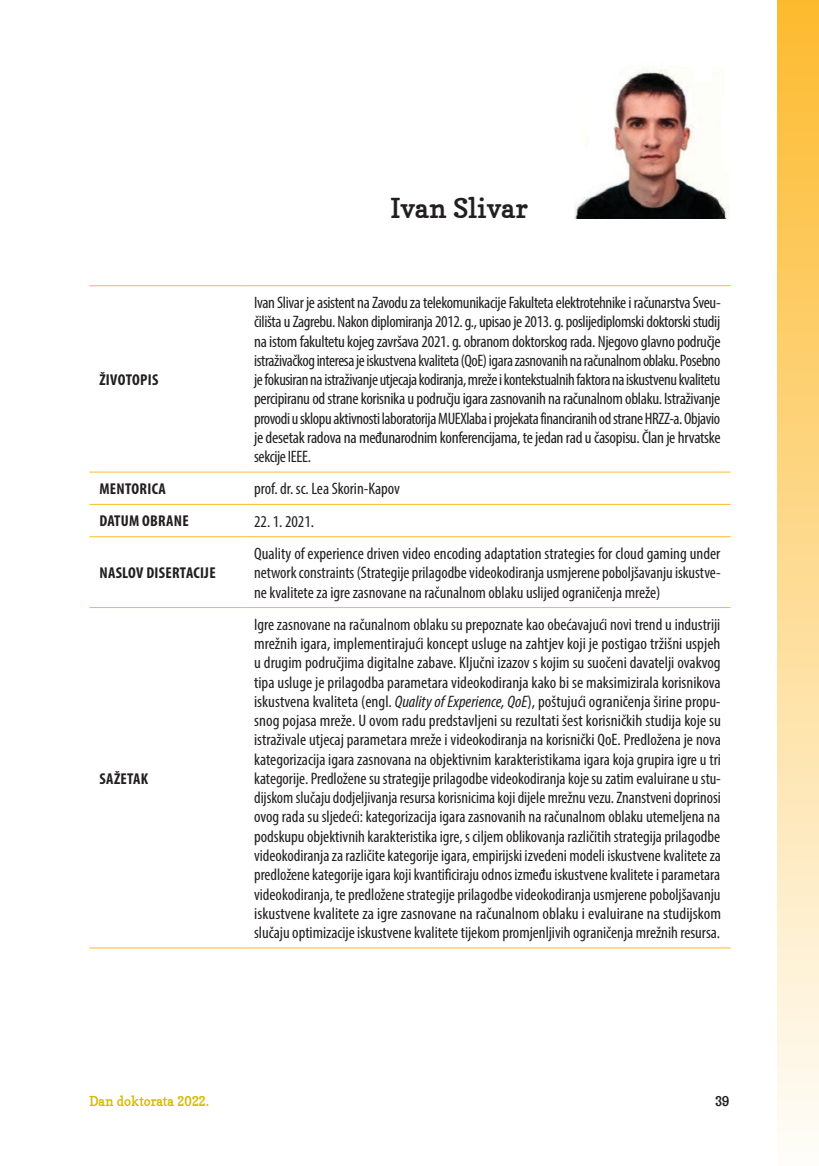
<style>
.page{position:relative;width:819px;height:1166px;background:#fff}
.page>*{position:absolute;margin:0;border:0;box-sizing:border-box;transform-origin:0 0}
.t1{font:31.5px "Morish Serif";color:#231f20}
.t2{font:condensed 16.62px/19.2px "Myriad Pro";color:#231f20;text-align:justify}
.t3{font:700 condensed 15.75px "Myriad Pro";letter-spacing:.02em;color:#231f20}
.t4{font:15.75px "Morish Serif";color:#d7b903;scale:.96 1}
.t5{font:15.75px "Morish Serif";color:#231f20;scale:.96 1}
.s1{font-style:italic}
</style>
<div class="page">
<div style="left:777px;top:0;width:42px;height:1166px;background:linear-gradient(to bottom,#fdba2f,#fefdfa)"></div>
<img style="left:574px;top:67px;width:155px;height:151px">
<hr style="left:89px;top:472px;width:155px;height:1px;background:#fdba2d">
<hr style="left:244px;top:472px;width:486px;height:1px;background:#fdba2d">
<hr style="left:89px;top:504px;width:155px;height:1px;background:#fdba2d">
<hr style="left:244px;top:504px;width:486px;height:1px;background:#fdba2d">
<hr style="left:89px;top:536px;width:155px;height:1px;background:#fdba2d">
<hr style="left:244px;top:536px;width:486px;height:1px;background:#fdba2d">
<hr style="left:89px;top:607px;width:155px;height:1px;background:#fdba2d">
<hr style="left:244px;top:607px;width:486px;height:1px;background:#fdba2d">
<hr style="left:244px;top:285px;width:486px;height:1px;background:#fdba2d">
<hr style="left:244px;top:947px;width:486px;height:1px;background:#fdba2d">
<hr style="left:89px;top:285px;width:155px;height:1px;background:#fdba2d">
<hr style="left:89px;top:947px;width:155px;height:1px;background:#fdba2d">
<p class="t3" style="left:99px;top:370px;width:59px">ŽIVOTOPIS</p>
<p class="t1" style="left:391px;top:195px;width:138px">Ivan Slivar</p>
<p class="t2" style="left:254px;top:293px;width:468px">Ivan Slivar je asistent na Zavodu za telekomunikacije Fakulteta elektrotehnike i računarstva Sveu&shy;čilišta u Zagrebu. Nakon diplomiranja 2012. g., upisao je 2013. g. poslijediplomski doktorski studij na istom fakultetu kojeg završava 2021. g. obranom doktorskog rada. Njegovo glavno područje istraživačkog interesa je iskustvena kvaliteta (QoE) igara zasnovanih na računalnom oblaku. Posebno je fokusiran na istraživanje utjecaja kodiranja, mreže i kontekstualnih faktora na iskustvenu kvalitetu percipiranu od strane korisnika u području igara zasnovanih na računalnom oblaku. Istraživanje provodi u sklopu aktivnosti laboratorija MUEXlaba i projekata financiranih od strane HRZZ-a. Objavio je desetak radova na međunarodnim konferencijama, te jedan rad u časopisu. Član je hrvatske sekcije IEEE.</p>
<p class="t3" style="left:99px;top:479px;width:68px">MENTORICA</p>
<p class="t2" style="left:254px;top:479px;width:147px">prof. dr. sc. Lea Skorin-Kapov</p>
<p class="t3" style="left:99px;top:511px;width:91px">DATUM OBRANE</p>
<p class="t2" style="left:254px;top:511px;width:61px">22. 1. 2021.</p>
<p class="t3" style="left:99px;top:563px;width:118px">NASLOV DISERTACIJE</p>
<p class="t3" style="left:99px;top:768px;width:50px">SAŽETAK</p>
<p class="t2" style="left:254px;top:544px;width:468px">Quality of experience driven video encoding adaptation strategies for cloud gaming under network constraints (Strategije prilagodbe videokodiranja usmjerene poboljšavanju iskustve&shy;ne kvalitete za igre zasnovane na računalnom oblaku uslijed ograničenja mreže)</p>
<p class="t2" style="left:254px;top:614px;width:468px">Igre zasnovane na računalnom oblaku su prepoznate kao obećavajući novi trend u industriji mrežnih igara, implementirajući koncept usluge na zahtjev koji je postigao tržišni uspjeh u drugim područjima digitalne zabave. Ključni izazov s kojim su suočeni davatelji ovakvog tipa usluge je prilagodba parametara videokodiranja kako bi se maksimizirala korisnikova iskustvena kvaliteta (engl. <span class="s1">Quality of Experience, QoE</span>), poštujući ograničenja širine propu&shy;snog pojasa mreže. U ovom radu predstavljeni su rezultati šest korisničkih studija koje su istraživale utjecaj parametara mreže i videokodiranja na korisnički QoE. Predložena je nova kategorizacija igara zasnovana na objektivnim karakteristikama igara koja grupira igre u tri kategorije. Predložene su strategije prilagodbe videokodiranja koje su zatim evaluirane u stu&shy;dijskom slučaju dodjeljivanja resursa korisnicima koji dijele mrežnu vezu. Znanstveni doprinosi ovog rada su sljedeći: kategorizacija igara zasnovanih na računalnom oblaku utemeljena na podskupu objektivnih karakteristika igre, s ciljem oblikovanja različitih strategija prilagodbe videokodiranja za različite kategorije igara, empirijski izvedeni modeli iskustvene kvalitete za predložene kategorije igara koji kvantificiraju odnos između iskustvene kvalitete i parametara videokodiranja, te predložene strategije prilagodbe videokodiranja usmjerene poboljšavanju iskustvene kvalitete za igre zasnovane na računalnom oblaku i evaluirane na studijskom slučaju optimizacije iskustvene kvalitete tijekom promjenljivih ograničenja mrežnih resursa.</p>
<p class="t4" style="left:89px;top:1094px;width:127px">Dan doktorata 2022.</p>
<p class="t5" style="left:715px;top:1094px;width:17px">39</p>
</div>
